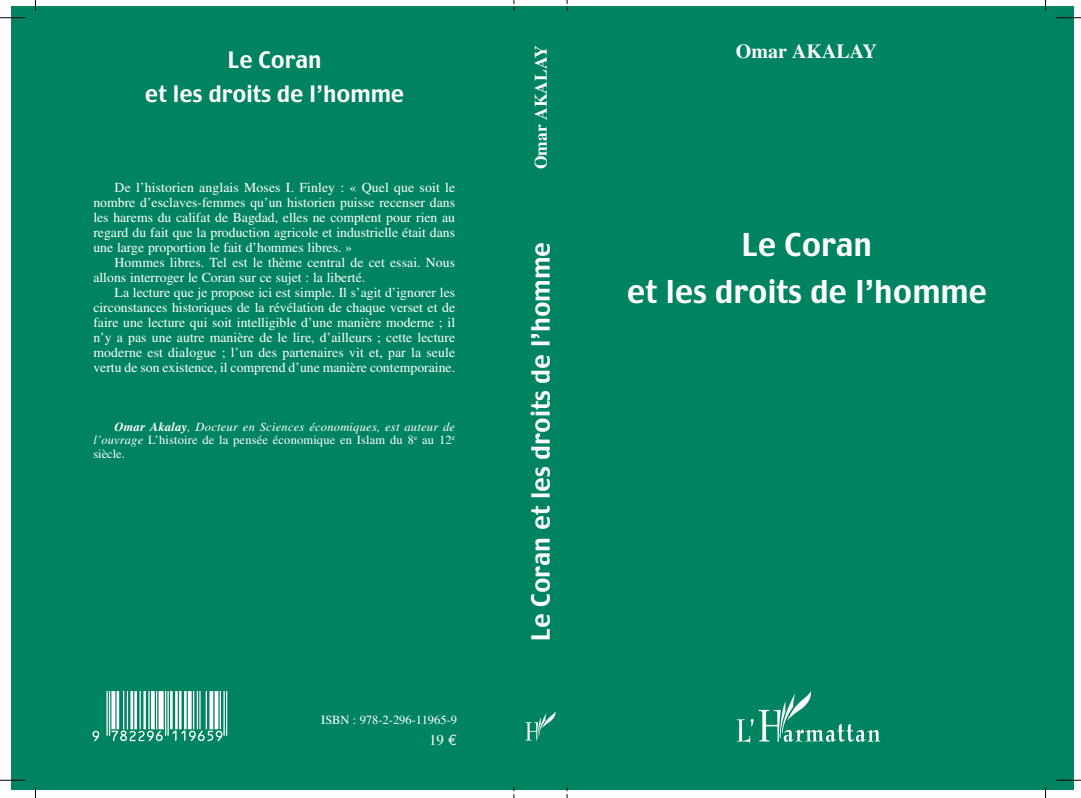
<style>
.page{position:relative;width:1081px;height:798px;background:#fff}
.page>*{position:absolute;margin:0;border:0;box-sizing:border-box;transform-origin:0 0}
.t1{font:50px "Upc Half";color:#fff}
.t2{font:31.25px/46.9px "Charcoal";color:#fff;text-align:center;scale:.94 1}
.t3{font:25px "Charcoal";color:#fff;scale:.94 1}
.t4{font:22.5px/33.8px "Charcoal";color:#fff;text-align:center;scale:.94 1}
.t5{font:700 20px "Times";color:#fff}
.t6{font:700 17.5px "Times";color:#fff}
.t7{font:15px "Times";color:#fff}
.t8{font:13.75px/15px "Times";color:#fff;text-align:justify}
.t9{font:12.5px/13.8px "Times";letter-spacing:.01em;color:#fff;text-align:justify}
.s1{font-weight:700;font-style:italic}
.s2{font-style:italic}
.s3{font-family:"Euro Mono"}
</style>
<div class="page">
<div style="left:11px;top:6px;width:1063px;height:783px;background:#008361"></div>
<svg style="left:0;top:18px;width:25px;height:1px"></svg>
<svg style="left:1056px;top:18px;width:25px;height:1px"></svg>
<svg style="left:1056px;top:779px;width:25px;height:1px"></svg>
<svg style="left:0;top:779px;width:25px;height:1px"></svg>
<img style="left:526px;top:711px;width:30px;height:29px">
<img style="left:736px;top:691px;width:145px;height:52px">
<h3 class="t4" style="left:145px;top:43px;width:277px">Le Coran<br>et les droits de l’homme</h3>
<p class="t8" style="left:93px;top:181px;width:363px;text-indent:21px">De l’historien anglais Moses I. Finley : « Quel que soit le nombre d’esclaves-femmes qu’un historien puisse recenser dans les harems du califat de Bagdad, elles ne comptent pour rien au regard du fait que la production agricole et industrielle était dans une large proportion le fait d’hommes libres. »</p>
<p class="t8" style="left:93px;top:256px;width:363px;text-indent:21px">Hommes libres. Tel est le thème central de cet essai. Nous allons interroger le Coran sur ce sujet : la liberté.</p>
<p class="t8" style="left:93px;top:286px;width:363px;text-indent:21px">La lecture que je propose ici est simple. Il s’agit d’ignorer les circonstances historiques de la révélation de chaque verset et de faire une lecture qui soit intelligible d’une manière moderne ; il n’y a pas une autre manière de le lire, d’ailleurs ; cette lecture moderne est dialogue ; l’un des partenaires vit et, par la seule vertu de son existence, il comprend d’une manière contemporaine.</p>
<p class="t9" style="left:93px;top:420px;width:363px;text-indent:21px"><span class="s1">Omar Akalay</span><span class="s2">, Docteur en Sciences économiques, est auteur de l’ouvrage</span> L’histoire de la pensée économique en Islam du 8<sup>e</sup> au 12<sup>e </sup>siècle.</p>
<h1 class="t1" style="left:92px;top:694px;width:145px">™xHSMCTGy119659z</h1>
<p class="t9" style="left:321px;top:714px;width:137px">ISBN : 978-2-296-11965-9</p>
<p class="t7" style="left:429px;top:734px;width:30px">19 <span class="s3">€</span></p>
<p class="t6" style="left:535px;top:169px;width:125px;rotate:-90deg">Omar AKALAY</p>
<h3 class="t3" style="left:526px;top:641px;width:426px;rotate:-90deg">Le Coran et les droits de l’homme</h3>
<h3 class="t5" style="left:736px;top:44px;width:143px">Omar AKALAY</h3>
<h2 class="t2" style="left:627px;top:222px;width:385px">Le Coran<br>et les droits de l’homme</h2>
</div>
